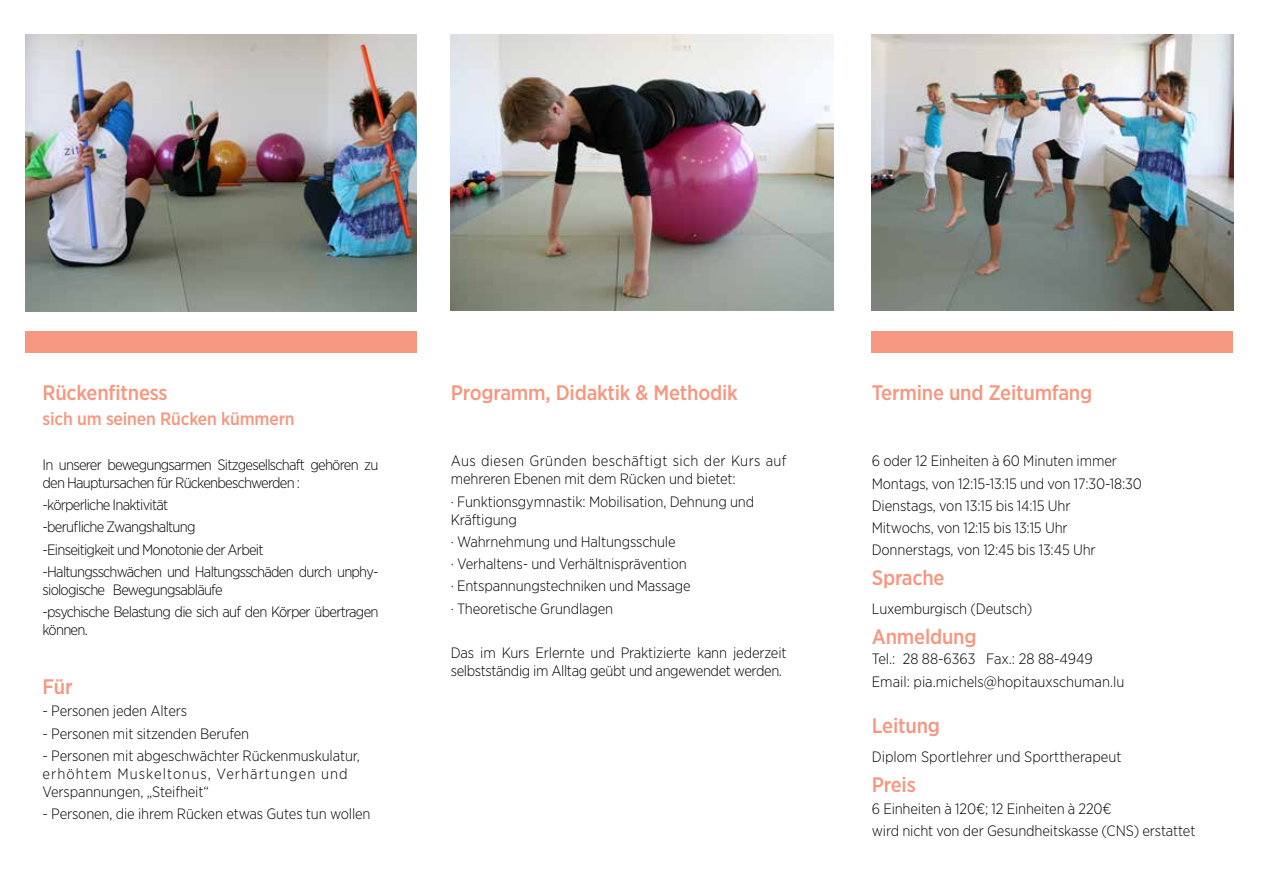
<style>
.page{position:relative;width:1263px;height:893px;background:#fff}
.page>*{position:absolute;margin:0;border:0;box-sizing:border-box;transform-origin:0 0}
.t1{font:500 21px "Gotham Narrow";letter-spacing:-.01em;color:#f69780}
.t2{font:500 18px "Gotham Narrow";letter-spacing:-.01em;color:#f69780}
.t3{font:300 15px/22.2px "Gotham Narrow";letter-spacing:-.01em;color:#000}
.t4{font:300 15px/22.2px "Gotham Narrow";letter-spacing:-.05em;color:#000}
.t5{font:300 15px/18px "Gotham Narrow";letter-spacing:.02em;color:#000}
</style>
<div class="page">
<div style="left:26px;top:332px;width:391px;height:21px;background:#f69780"></div>
<div style="left:872px;top:332px;width:361px;height:21px;background:#f69780"></div>
<img style="left:451px;top:34px;width:382px;height:276px">
<img style="left:872px;top:34px;width:361px;height:276px">
<img style="left:26px;top:34px;width:391px;height:277px">
<h1 class="t1" style="left:43px;top:379px;width:127px">Rückenfitness</h1>
<p class="t2" style="left:43px;top:408px;width:254px">sich um seinen Rücken kümmern</p>
<p class="t4" style="left:43px;top:455px;width:337px;line-height:18px">In unserer bewegungsarmen Sitzgesellschaft gehören zu den Hauptursachen für Rückenbeschwerden :</p>
<p class="t4" style="left:43px;top:493px;width:337px">-körperliche Inaktivität<br>-berufliche Zwangshaltung<br>-Einseitigkeit und Monotonie der Arbeit -Haltungsschwächen und Haltungsschäden durch unphy-</p>
<p class="t4" style="left:43px;top:578px;width:337px">siologische Bewegungsabläufe<br>-psychische Belastung die sich auf den Körper übertragen</p>
<p class="t3" style="left:43px;top:618px;width:47px">können.</p>
<h1 class="t1" style="left:43px;top:673px;width:32px">Für</h1>
<p class="t3" style="left:43px;top:700px;width:146px">- Personen jeden Alters</p>
<p class="t3" style="left:43px;top:722px;width:208px">- Personen mit sitzenden Berufen</p>
<p class="t3" style="left:43px;top:746px;width:319px;line-height:18px">- Personen mit abgeschwächter Rückenmuskulatur, erhöhtem Muskeltonus, Verhärtungen und<br>Verspannungen, „Steifheit“</p>
<p class="t3" style="left:43px;top:802px;width:330px">- Personen, die ihrem Rücken etwas Gutes tun wollen</p>
<h1 class="t1" style="left:451px;top:379px;width:289px">Programm, Didaktik &amp; Methodik</h1>
<p class="t5" style="left:451px;top:452px;width:337px">Aus diesen Gründen beschäftigt sich der Kurs auf mehreren Ebenen mit dem Rücken und bietet:</p>
<p class="t3" style="left:451px;top:492px;width:305px;line-height:18px">· Funktionsgymnastik: Mobilisation, Dehnung und<br>Kräftigung</p>
<p class="t3" style="left:451px;top:530px;width:241px">· Wahrnehmung und Haltungsschule<br>· Verhaltens- und Verhältnisprävention · Entspannungstechniken und Massage · Theoretische Grundlagen</p>
<p class="t3" style="left:451px;top:643px;width:337px;line-height:18px">Das im Kurs Erlernte und Praktizierte kann jederzeit selbstständig im Alltag geübt und angewendet werden.</p>
<h1 class="t1" style="left:872px;top:379px;width:222px">Termine und Zeitumfang</h1>
<p class="t3" style="left:872px;top:450px;width:272px">6 oder 12 Einheiten à 60 Minuten immer Montags, von 12:15-13:15 und von 17:30-18:30<br>Dienstags, von 13:15 bis 14:15 Uhr<br>Mitwochs, von 12:15 bis 13:15 Uhr Donnerstags, von 12:45 bis 13:45 Uhr</p>
<h1 class="t1" style="left:872px;top:564px;width:74px">Sprache</h1>
<p class="t3" style="left:872px;top:597px;width:162px">Luxemburgisch (Deutsch)</p>
<h1 class="t1" style="left:872px;top:623px;width:106px">Anmeldung</h1>
<p class="t3" style="left:872px;top:648px;width:254px">Tel.: 28 88-6363 Fax.: 28 88-4949<br>Email: pia.michels@hopitauxschuman.lu</p>
<h1 class="t1" style="left:872px;top:712px;width:70px">Leitung</h1>
<p class="t3" style="left:872px;top:745px;width:251px">Diplom Sportlehrer und Sporttherapeut</p>
<h1 class="t1" style="left:872px;top:771px;width:46px">Preis</h1>
<p class="t3" style="left:872px;top:797px;width:325px">6 Einheiten à 120€; 12 Einheiten à 220€<br>wird nicht von der Gesundheitskasse (CNS) erstattet</p>
</div>
